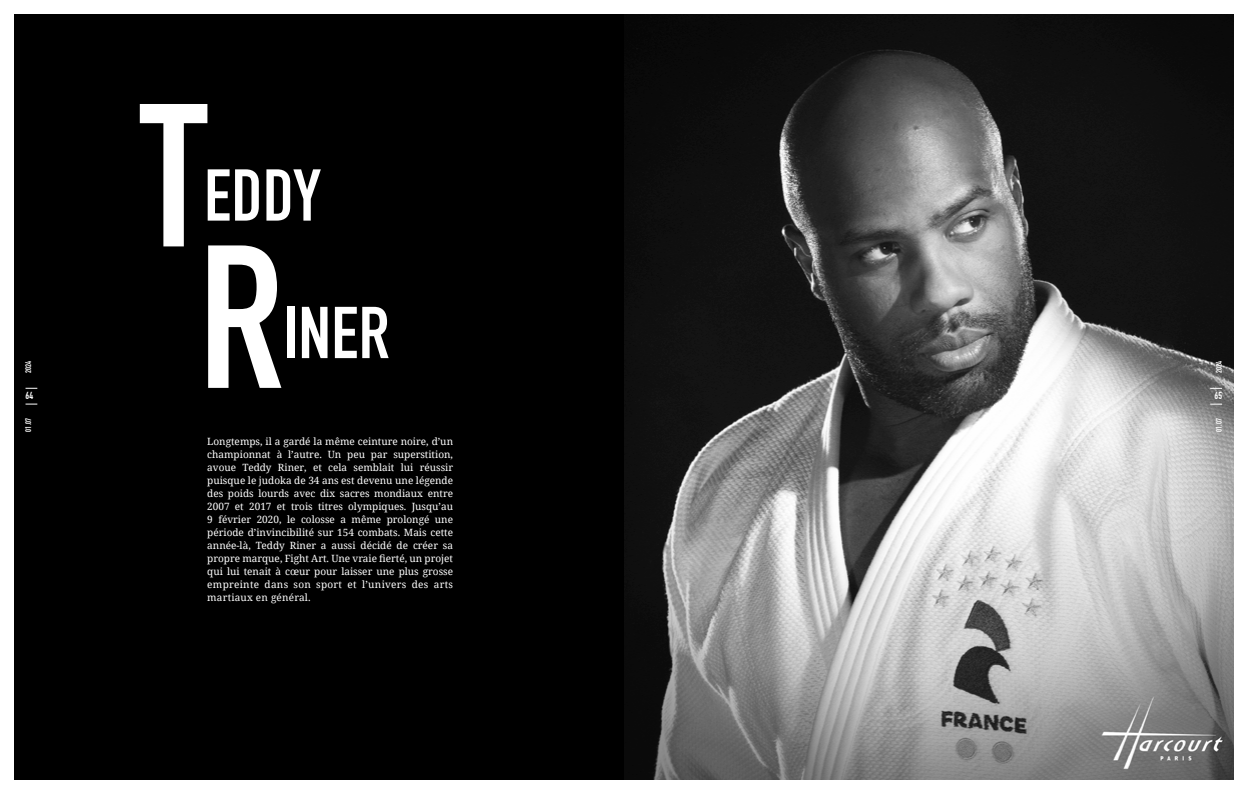
<style>
.page{position:relative;width:1248px;height:794px;background:#fff}
.page>*{position:absolute;margin:0;border:0;box-sizing:border-box;transform-origin:0 0}
.t1{font:200px "DIN1451 Engschrift";color:#fff}
.t2{font:72px "DIN1451 Engschrift";letter-spacing:.01em;color:#fff}
.t3{font:10px/13px "Noto Serif";letter-spacing:.03em;color:#fff;text-align:justify}
.t4{font:10px "DIN1451 Engschrift";color:#fff}
.t5{font:8px "DIN1451 Engschrift";letter-spacing:.01em;color:#fff}
</style>
<div class="page">
<div style="left:14px;top:14px;width:610px;height:766px;background:#000"></div>
<img style="left:624px;top:14px;width:609px;height:766px">
<p class="t5" style="left:24px;top:373px;width:14px;rotate:-90deg">2024</p>
<h1 class="t1" style="left:140px;top:59px;width:68px">T</h1>
<h2 class="t2" style="left:204px;top:153px;width:118px">EDDY</h2>
<h1 class="t1" style="left:198px;top:200px;width:87px">R</h1>
<h2 class="t2" style="left:283px;top:291px;width:108px">INER</h2>
<p class="t5" style="left:1214px;top:373px;width:14px;rotate:-90deg">2024</p>
<p class="t4" style="left:26px;top:390px;width:9px">64</p>
<p class="t4" style="left:1214px;top:390px;width:9px">65</p>
<p class="t5" style="left:24px;top:431px;width:15px;rotate:-90deg">01.07</p>
<p class="t5" style="left:1214px;top:432px;width:15px;rotate:-90deg">01.07</p>
<p class="t3" style="left:207px;top:434px;width:247px">Longtemps, il a gardé la même ceinture noire, d’un championnat à l’autre. Un peu par superstition, avoue Teddy Riner, et cela semblait lui réussir puisque le judoka de 34 ans est devenu une légende des poids lourds avec dix sacres mondiaux entre 2007 et 2017 et trois titres olympiques. Jusqu’au 9 février 2020, le colosse a même prolongé une période d’invincibilité sur 154 combats. Mais cette année-là, Teddy Riner a aussi décidé de créer sa propre marque, Fight Art. Une vraie fierté, un projet qui lui tenait à cœur pour laisser une plus grosse empreinte dans son sport et l’univers des arts martiaux en général.</p>
</div>
